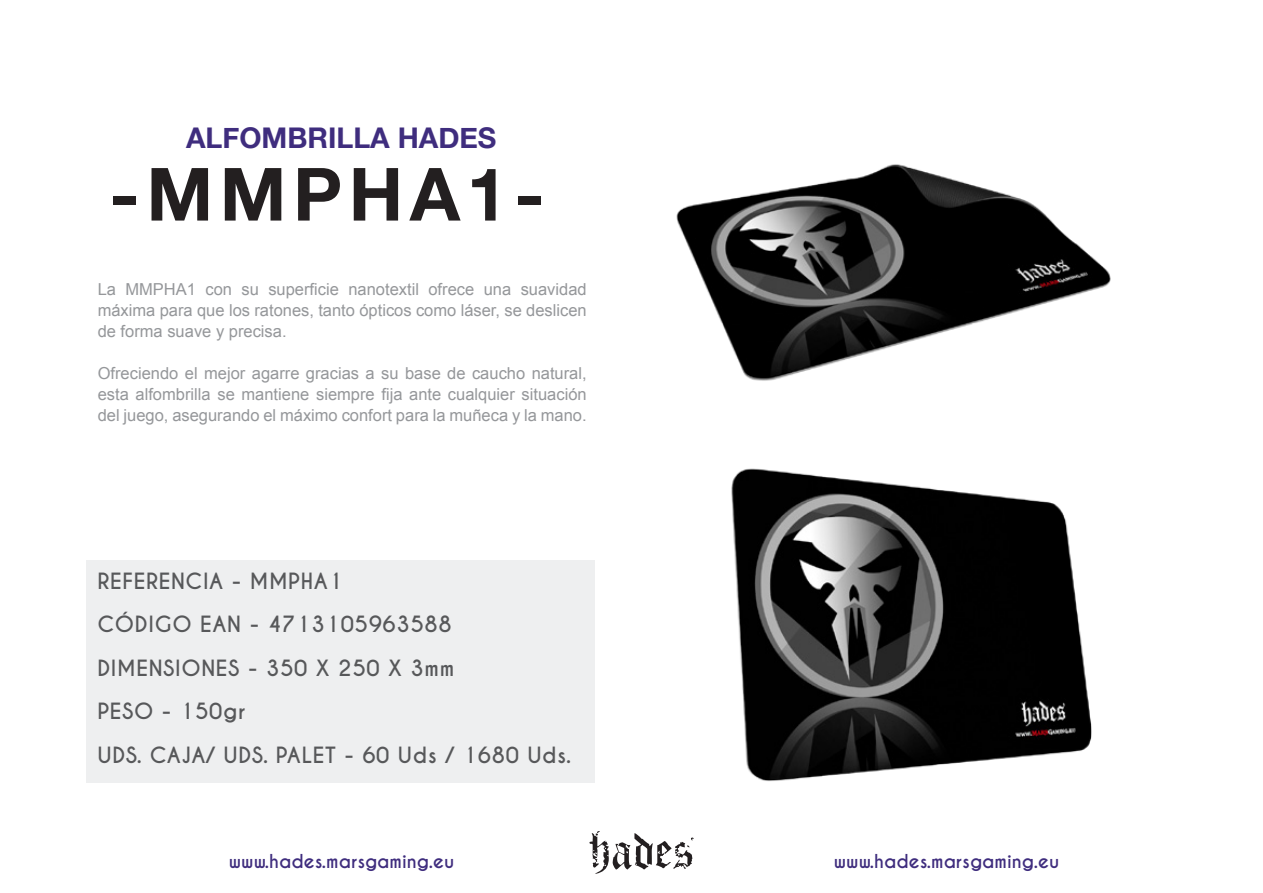
<style>
.page{position:relative;width:1263px;height:893px;background:#fff}
.page>*{position:absolute;margin:0;border:0;box-sizing:border-box;transform-origin:0 0}
.t1{font:700 73.5px "Helvetica Neue";letter-spacing:.09em;color:#231f20}
.t2{font:52.5px "Puppeteer";color:#231f20}
.t3{font:700 28.5px "Helvetica Neue";color:#3f2d7e}
.t4{font:700 21px "Caviar Dreams";letter-spacing:.03em;color:#57585a}
.t5{font:700 18px "Caviar Dreams";color:#3f2d7e}
.t6{font:16.5px/21px "Arial";color:#95979a;text-align:justify}
</style>
<div class="page">
<div style="left:87px;top:561px;width:508px;height:222px;background:#eeeff0"></div>
<img style="left:676px;top:164px;width:435px;height:217px">
<img style="left:542px;top:468px;width:550px;height:313px">
<p class="t3" style="left:186px;top:116px;width:312px">ALFOMBRILLA HADES</p>
<p class="t1" style="left:110px;top:137px;width:436px">-MMPHA1-</p>
<p class="t6" style="left:98px;top:279px;width:490px">La MMPHA1 con su superficie nanotextil ofrece una suavidad máxima para que los ratones, tanto ópticos como láser, se deslicen de forma suave y precisa.</p>
<p class="t6" style="left:98px;top:363px;width:490px">Ofreciendo el mejor agarre gracias a su base de caucho natural, esta alfombrilla se mantiene siempre fija ante cualquier situación del juego, asegurando el máximo confort para la muñeca y la mano.</p>
<p class="t4" style="left:98px;top:568px;width:247px">REFERENCIA - MMPHA1</p>
<p class="t4" style="left:98px;top:612px;width:356px">CÓDIGO EAN - 4713105963588</p>
<p class="t4" style="left:98px;top:655px;width:358px">DIMENSIONES - 350 X 250 X 3mm</p>
<p class="t4" style="left:98px;top:699px;width:149px">PESO - 150gr</p>
<p class="t4" style="left:98px;top:742px;width:475px">UDS. CAJA/ UDS. PALET - 60 Uds / 1680 Uds.</p>
<p class="t2" style="left:589px;top:820px;width:107px">hades</p>
<p class="t5" style="left:229px;top:850px;width:227px">www.hades.marsgaming.eu</p>
<p class="t5" style="left:834px;top:850px;width:227px">www.hades.marsgaming.eu</p>
</div>
